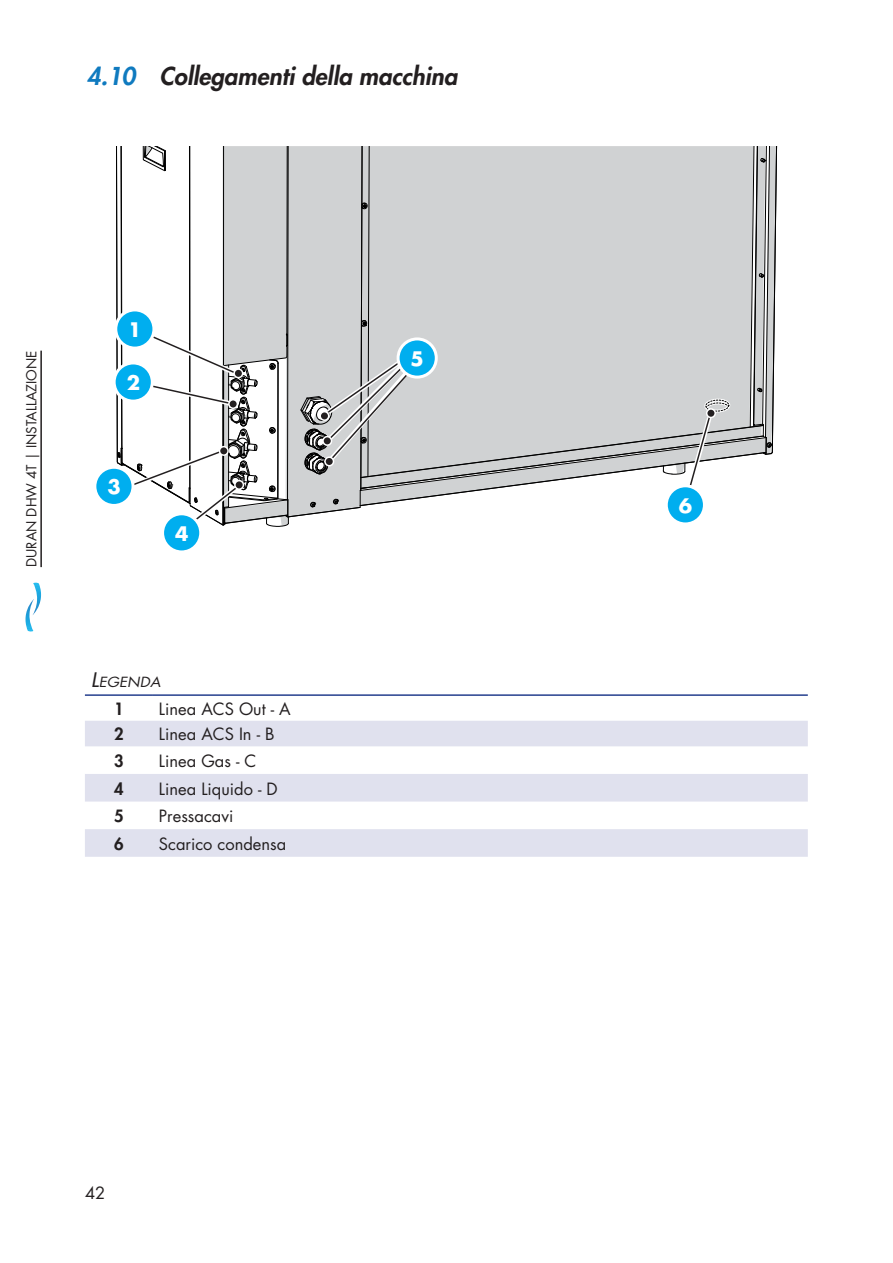
<style>
.page{position:relative;width:893px;height:1263px;background:#fff}
.page>*{position:absolute;margin:0;border:0;box-sizing:border-box;transform-origin:0 0}
.t1{font:italic 800 24px "Futura Std";color:#231f20}
.pallinatura{font:700 19.5px "Futura Std";color:#fff}
.testo_tabella{font:16.5px "Futura Std";color:#231f20}
.testo_tabella-2{font:800 16.5px "Futura Std";color:#231f20}
.titolo_tabella{font:italic 13.65px "Futura Std";color:#231f20;scale:1.1 1}
.t2{font:13.5px "Futura Std";color:#231f20}
.s1{color:#0f7abf}
.s2{font-size:19.5px}
</style>
<div class="page">
<hr style="left:40px;top:351px;width:2px;height:216px;background:#231f20">
<div style="left:95px;top:467px;width:38px;height:38px;background:#00aeef;border-radius:50%"></div>
<div style="left:93px;top:466px;width:42px;height:41px;border:3px solid #fff;border-radius:50%"></div>
<div style="left:114px;top:308px;width:41px;height:42px;border:3px solid #fff;border-radius:50%"></div>
<div style="left:113px;top:361px;width:41px;height:42px;border:3px solid #fff;border-radius:50%"></div>
<svg style="left:115px;top:146px;width:663px;height:405px"></svg>
<div style="left:325px;top:457px;width:8px;height:9px;background:#231f20;border-radius:50%"></div>
<div style="left:324px;top:456px;width:10px;height:10px;border:2px solid #fff;border-radius:50%"></div>
<div style="left:398px;top:339px;width:38px;height:38px;background:#00aeef;border-radius:50%"></div>
<div style="left:397px;top:337px;width:41px;height:42px;border:3px solid #fff;border-radius:50%"></div>
<svg style="left:85px;top:721px;width:723px;height:136px;fill:#e0e1ee"></svg>
<hr style="left:85px;top:694px;width:68px;height:2px;background:#253f8e">
<hr style="left:153px;top:694px;width:655px;height:2px;background:#253f8e">
<svg style="left:26px;top:583px;width:15px;height:48px"></svg>
<p class="t1" style="left:87px;top:61px;width:372px"><span class="s1">4.10</span> Collegamenti della macchina</p>
<p class="t2" style="left:23px;top:567px;width:218px;rotate:-90deg">DURAN DHW 4T | INSTALLAZIONE</p>
<p class="pallinatura" style="left:128px;top:317px;width:15px">1</p>
<p class="pallinatura" style="left:127px;top:370px;width:15px">2</p>
<p class="pallinatura" style="left:107px;top:474px;width:15px">3</p>
<p class="pallinatura" style="left:175px;top:521px;width:15px">4</p>
<p class="titolo_tabella" style="left:91px;top:673px;width:65px"><span class="s2">L</span>EGENDA</p>
<p class="testo_tabella-2" style="left:114px;top:698px;width:11px">1</p>
<p class="testo_tabella" style="left:159px;top:698px;width:133px">Linea ACS Out - A</p>
<p class="testo_tabella-2" style="left:114px;top:724px;width:11px">2</p>
<p class="testo_tabella" style="left:159px;top:724px;width:117px">Linea ACS In - B</p>
<p class="testo_tabella-2" style="left:114px;top:750px;width:11px">3</p>
<p class="testo_tabella" style="left:159px;top:750px;width:99px">Linea Gas - C</p>
<p class="testo_tabella-2" style="left:114px;top:778px;width:11px">4</p>
<p class="testo_tabella" style="left:159px;top:778px;width:120px">Linea Liquido - D</p>
<p class="testo_tabella-2" style="left:114px;top:806px;width:11px">5</p>
<p class="testo_tabella" style="left:159px;top:805px;width:76px">Pressacavi</p>
<p class="testo_tabella-2" style="left:114px;top:833px;width:11px">6</p>
<p class="testo_tabella" style="left:159px;top:833px;width:129px">Scarico condensa</p>
<p class="pallinatura" style="left:411px;top:346px;width:15px">5</p>
<p class="testo_tabella" style="left:85px;top:1182px;width:22px">42</p>
<p class="pallinatura" style="left:679px;top:493px;width:15px">6</p>
</div>
